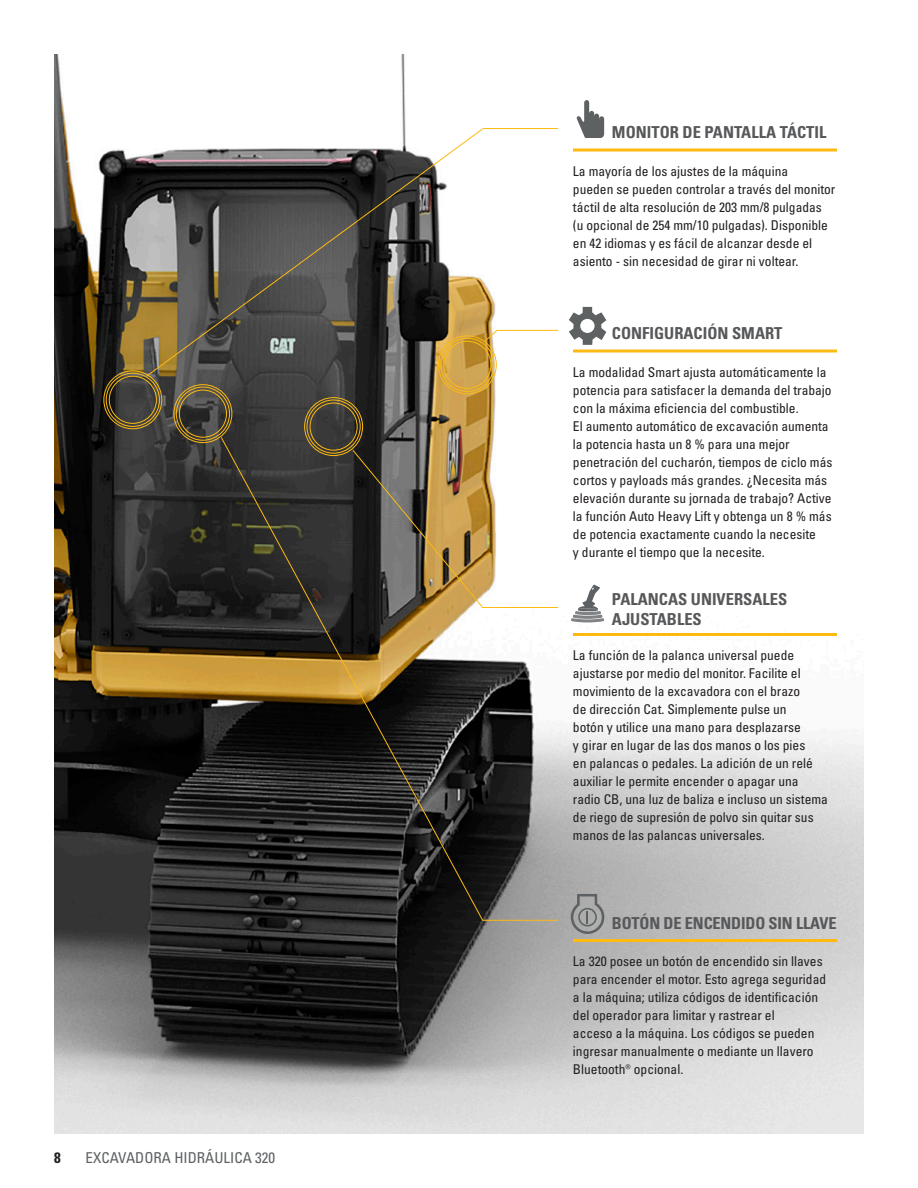
<style>
.page{position:relative;width:918px;height:1188px;background:#fff}
.page>*{position:absolute;margin:0;border:0;box-sizing:border-box;transform-origin:0 0}
.t1{font:16.5px/19.8px "Univers LTCYR 67 Bold Cond";color:#57585a}
.t2{font:condensed 15px "Univers LTCYR 57";color:#5d6163}
.t3{font:15px "Univers LTCYR 67 Bold Cond";color:#231f20}
.t4{font:condensed 13.5px/18px "Univers LTCYR 57";color:#231f20}
</style>
<div class="page">
<img style="left:54px;top:54px;width:810px;height:1080px">
<div style="left:304px;top:397px;width:59px;height:59px;border:1px solid #fcba13;border-radius:50%"></div>
<div style="left:103px;top:370px;width:59px;height:59px;border:1px solid #fcba13;border-radius:50%"></div>
<div style="left:174px;top:384px;width:58px;height:59px;border:1px solid #fcba13;border-radius:50%"></div>
<div style="left:307px;top:400px;width:54px;height:54px;border:1px solid #fcba13;border-radius:50%"></div>
<div style="left:106px;top:373px;width:54px;height:54px;border:1px solid #fcba13;border-radius:50%"></div>
<div style="left:176px;top:387px;width:54px;height:54px;border:1px solid #fcba13;border-radius:50%"></div>
<div style="left:310px;top:403px;width:48px;height:48px;border:1px solid #fcba13;border-radius:50%"></div>
<div style="left:443px;top:341px;width:48px;height:48px;border:1px solid #fcba13;border-radius:50%"></div>
<div style="left:109px;top:376px;width:48px;height:48px;border:1px solid #fcba13;border-radius:50%"></div>
<div style="left:179px;top:390px;width:48px;height:48px;border:1px solid #fcba13;border-radius:50%"></div>
<hr style="left:483px;top:128px;width:75px;height:1px;background:#fcba13">
<svg style="left:484px;top:329px;width:14px;height:14px"></svg>
<hr style="left:497px;top:330px;width:61px;height:1px;background:#fcba13">
<svg style="left:220px;top:436px;width:339px;height:485px;background:#5c564a"></svg>
<svg style="left:146px;top:128px;width:338px;height:249px;background:#706c64"></svg>
<hr style="left:573px;top:350px;width:264px;height:3px;background:#fcba13">
<hr style="left:573px;top:633px;width:264px;height:3px;background:#fcba13">
<hr style="left:573px;top:939px;width:264px;height:3px;background:#fcba13">
<svg style="left:573px;top:148px;width:264px;height:4px"></svg>
<svg style="left:571px;top:584px;width:33px;height:39px"></svg>
<svg style="left:577px;top:100px;width:27px;height:38px"></svg>
<svg style="left:571px;top:894px;width:33px;height:40px"></svg>
<svg style="left:569px;top:307px;width:37px;height:38px"></svg>
<p class="t3" style="left:54px;top:1148px;width:8px">8</p>
<p class="t2" style="left:86px;top:1148px;width:191px">EXCAVADORA HIDRÁULICA 320</p>
<p class="t1" style="left:612px;top:122px;width:216px">MONITOR DE PANTALLA TÁCTIL</p>
<p class="t4" style="left:573px;top:162px;width:264px">La mayoría de los ajustes de la máquina<br>pueden se pueden controlar a través del monitor táctil de alta resolución de 203 mm/8 pulgadas (u opcional de 254 mm/10 pulgadas). Disponible en 42 idiomas y es fácil de alcanzar desde el asiento - sin necesidad de girar ni voltear.</p>
<p class="t1" style="left:612px;top:323px;width:172px">CONFIGURACIÓN SMART</p>
<p class="t4" style="left:573px;top:363px;width:261px">La modalidad Smart ajusta automáticamente la potencia para satisfacer la demanda del trabajo con la máxima eficiencia del combustible.<br>El aumento automático de excavación aumenta la potencia hasta un 8 % para una mejor penetración del cucharón, tiempos de ciclo más cortos y payloads más grandes. ¿Necesita más elevación durante su jornada de trabajo? Active la función Auto Heavy Lift y obtenga un 8 % más de potencia exactamente cuando la necesite<br>y durante el tiempo que la necesite.</p>
<p class="t1" style="left:612px;top:589px;width:177px">PALANCAS UNIVERSALES<br>AJUSTABLES</p>
<p class="t4" style="left:573px;top:646px;width:256px">La función de la palanca universal puede ajustarse por medio del monitor. Facilite el movimiento de la excavadora con el brazo<br>de dirección Cat. Simplemente pulse un<br>botón y utilice una mano para desplazarse<br>y girar en lugar de las dos manos o los pies<br>en palancas o pedales. La adición de un relé auxiliar le permite encender o apagar una radio CB, una luz de baliza e incluso un sistema de riego de supresión de polvo sin quitar sus manos de las palancas universales.</p>
<p class="t1" style="left:612px;top:912px;width:226px">BOTÓN DE ENCENDIDO SIN LLAVE</p>
<p class="t4" style="left:573px;top:952px;width:255px">La 320 posee un botón de encendido sin llaves para encender el motor. Esto agrega seguridad a la máquina; utiliza códigos de identificación del operador para limitar y rastrear el<br>acceso a la máquina. Los códigos se pueden ingresar manualmente o mediante un llavero Bluetooth® opcional.</p>
</div>
